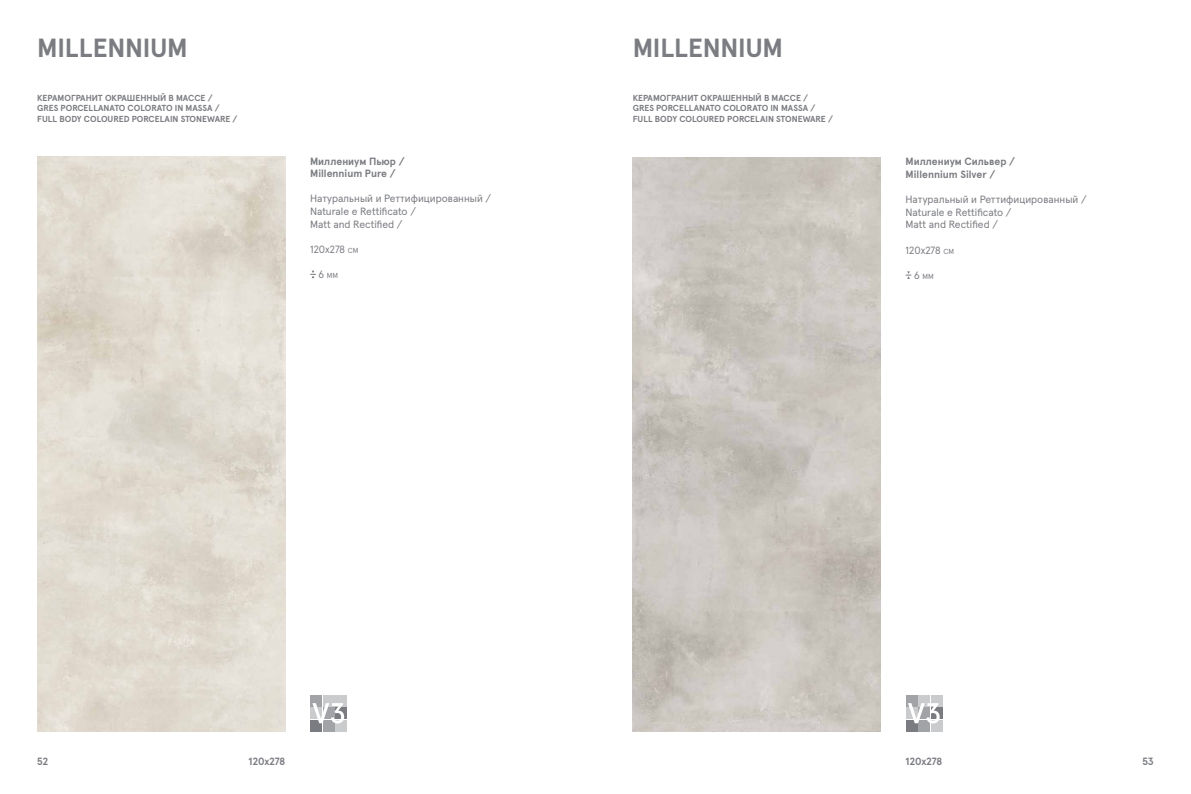
<style>
.page{position:relative;width:1191px;height:794px;background:#fff}
.page>*{position:absolute;margin:0;border:0;box-sizing:border-box;transform-origin:0 0}
.t1{font:700 26.25px "Apercu Pro";letter-spacing:-.01em;color:#7a7c81}
.t2{font:10.5px/12.6px "Apercu Pro";color:#7a7c81}
.t3{font:700 10.5px/12.6px "Apercu Pro";color:#7a7c81}
.t4{font:700 8.75px/10.5px "Apercu Pro";color:#7a7c81}
.t5{font:7.35px "Apercu Pro";color:#7a7c81}
.s1{font-size:7.35px}
.s2{font-size:10.5px}
</style>
<div class="page">
<svg style="left:905px;top:271px;width:6px;height:8px"></svg>
<img style="left:632px;top:157px;width:248px;height:575px">
<div style="left:905px;top:694px;width:12px;height:12px;background:#a2a3a7"></div>
<div style="left:918px;top:694px;width:12px;height:12px;background:#cacbcd"></div>
<div style="left:931px;top:694px;width:12px;height:12px;background:#cacbcd"></div>
<div style="left:905px;top:707px;width:12px;height:12px;background:#cacbcd"></div>
<div style="left:931px;top:707px;width:12px;height:12px;background:#7a7c81"></div>
<div style="left:905px;top:720px;width:12px;height:12px;background:#7a7c81"></div>
<div style="left:918px;top:720px;width:12px;height:12px;background:#a2a3a7"></div>
<div style="left:931px;top:720px;width:12px;height:12px;background:#cacbcd"></div>
<svg style="left:908px;top:703px;width:31px;height:20px"></svg>
<svg style="left:310px;top:271px;width:6px;height:7px"></svg>
<div style="left:310px;top:694px;width:12px;height:12px;background:#a2a3a7"></div>
<div style="left:323px;top:694px;width:12px;height:12px;background:#cacbcd"></div>
<div style="left:335px;top:694px;width:12px;height:12px;background:#cacbcd"></div>
<div style="left:310px;top:707px;width:12px;height:12px;background:#cacbcd"></div>
<div style="left:335px;top:707px;width:12px;height:12px;background:#7a7c81"></div>
<div style="left:310px;top:720px;width:12px;height:12px;background:#7a7c81"></div>
<div style="left:323px;top:720px;width:12px;height:12px;background:#a2a3a7"></div>
<div style="left:335px;top:720px;width:12px;height:12px;background:#cacbcd"></div>
<svg style="left:312px;top:703px;width:32px;height:20px"></svg>
<h1 class="t1" style="left:37px;top:27px;width:152px">MILLENNIUM</h1>
<h1 class="t1" style="left:632px;top:27px;width:152px">MILLENNIUM</h1>
<p class="t4" style="left:37px;top:92px;width:202px">КЕРАМОГРАНИТ ОКРАШЕННЫЙ В МАССЕ /<br>GRES PORCELLANATO COLORATO IN MASSA /<br>FULL BODY COLOURED PORCELAIN STONEWARE /</p>
<p class="t4" style="left:632px;top:92px;width:202px">КЕРАМОГРАНИТ ОКРАШЕННЫЙ В МАССЕ /<br>GRES PORCELLANATO COLORATO IN MASSA /<br>FULL BODY COLOURED PORCELAIN STONEWARE /</p>
<p class="t3" style="left:310px;top:154px;width:96px">Миллениум Пьюр /<br>Millennium Pure /</p>
<p class="t2" style="left:310px;top:192px;width:182px">Натуральный и Pеттифицированный /<br>Naturale e Rettificato /<br>Matt and Rectified /</p>
<p class="t2" style="left:310px;top:242px;width:50px">120x278 <span class="s1">CM</span></p>
<p class="t5" style="left:318px;top:270px;width:21px"><span class="s2">6</span> MM</p>
<p class="t3" style="left:905px;top:155px;width:111px">Миллениум Сильвер /<br>Millennium Silver /</p>
<p class="t2" style="left:905px;top:192px;width:182px">Натуральный и Pеттифицированный /<br>Naturale e Rettificato /<br>Matt and Rectified /</p>
<p class="t2" style="left:905px;top:243px;width:50px">120x278 <span class="s1">CM</span></p>
<p class="t5" style="left:914px;top:271px;width:21px"><span class="s2">6</span> MM</p>
<p class="t3" style="left:37px;top:754px;width:12px">52</p>
<p class="t3" style="left:249px;top:754px;width:38px">120x278</p>
<p class="t3" style="left:905px;top:754px;width:38px">120x278</p>
<p class="t3" style="left:1142px;top:754px;width:13px">53</p>
</div>
